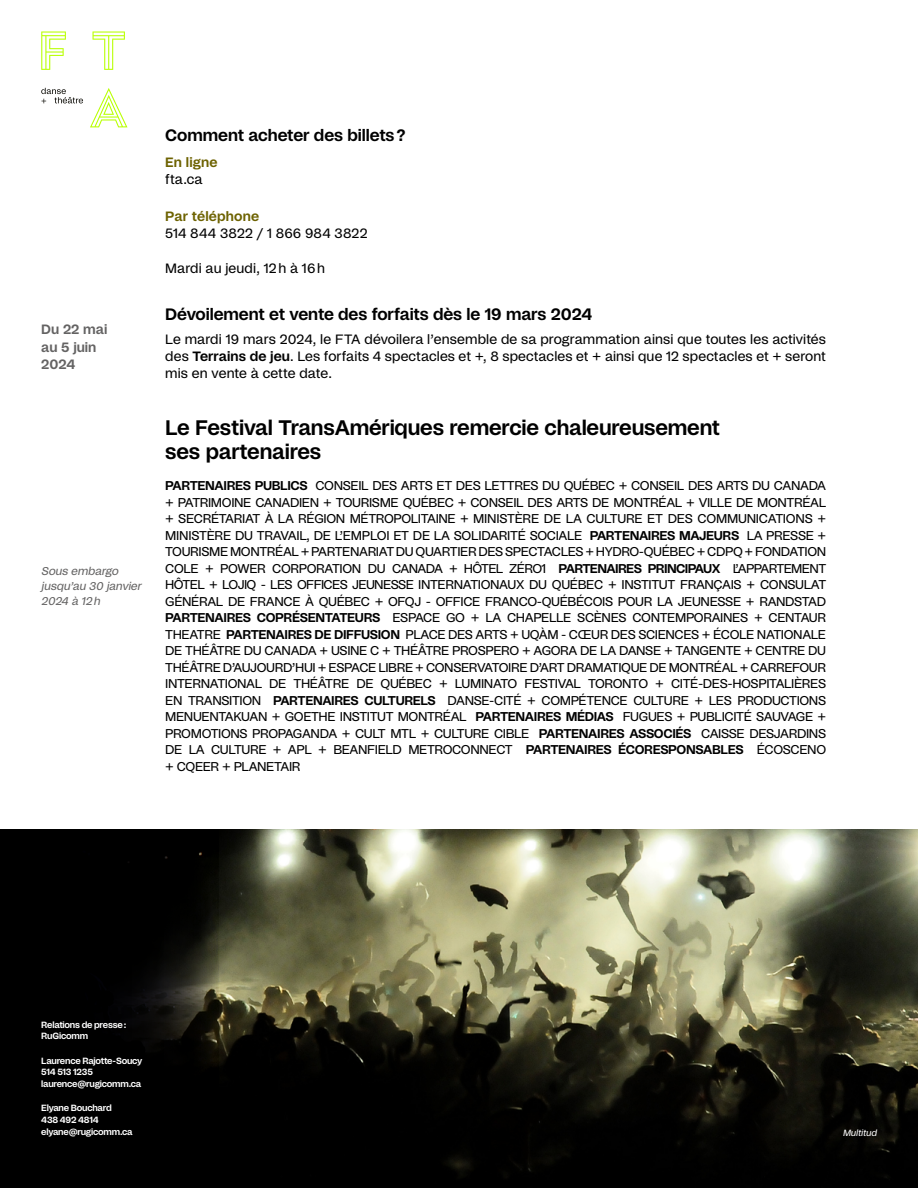
<style>
.page{position:relative;width:918px;height:1188px;background:#fff}
.page>*{position:absolute;margin:0;border:0;box-sizing:border-box;transform-origin:0 0}
.t1{font:600 21px/24px "Studio 6";letter-spacing:-.01em;color:#000}
.t2{font:600 16.5px "Studio 6";letter-spacing:-.005em;color:#000}
.t3{font:13.5px/17.2px "Studio 6";letter-spacing:.01em;color:#000;text-align:justify}
.t4{font:600 13.5px "Studio 6";letter-spacing:.01em;color:#6d6200}
.t5{font:600 13.5px/17.2px "Studio 6";color:#646363}
.t6{font:12.75px/16.5px "Studio 6";letter-spacing:-.03em;color:#000;text-align:justify}
.t7{font:italic 11.25px/15px "Studio 6";color:#646363}
.t8{font:600 9px/12px "Studio 6";letter-spacing:-.025em;color:#fff}
.t9{font:italic 9px "Studio 6";color:#fff}
.s1{font-weight:600}
</style>
<div class="page">
<svg style="left:41px;top:88px;width:42px;height:15px"></svg>
<svg style="left:41px;top:31px;width:25px;height:39px"></svg>
<svg style="left:93px;top:32px;width:32px;height:38px"></svg>
<svg style="left:90px;top:88px;width:38px;height:39px"></svg>
<img style="left:219px;top:829px;width:699px;height:359px">
<svg style="left:0;top:829px;width:219px;height:359px;background:#030302"></svg>
<p class="t5" style="left:41px;top:321px;width:68px">Du 22 mai au 5 juin<br>2024</p>
<p class="t7" style="left:41px;top:563px;width:104px">Sous embargo jusqu’au 30 janvier<br>2024 à 12h</p>
<p class="t2" style="left:165px;top:125px;width:242px">Comment acheter des billets?</p>
<p class="t4" style="left:165px;top:154px;width:54px">En ligne</p>
<p class="t3" style="left:165px;top:171px;width:39px">fta.ca</p>
<p class="t4" style="left:165px;top:208px;width:95px">Par téléphone</p>
<p class="t3" style="left:165px;top:225px;width:204px">514 844 3822 / 1 866 984 3822</p>
<p class="t3" style="left:165px;top:259px;width:161px">Mardi au jeudi, 12h à 16h</p>
<p class="t2" style="left:165px;top:304px;width:429px">Dévoilement et vente des forfaits dès le 19 mars 2024</p>
<p class="t3" style="left:165px;top:330px;width:662px">Le mardi 19 mars 2024, le FTA dévoilera l’ensemble de sa programmation ainsi que toutes les activités des <span class="s1">Terrains de jeu</span>. Les forfaits 4 spectacles et +, 8 spectacles et + ainsi que 12 spectacles et + seront mis en vente à cette date.</p>
<h1 class="t1" style="left:165px;top:415px;width:556px">Le Festival TransAmériques remercie chaleureusement ses partenaires</h1>
<p class="t6" style="left:165px;top:477px;width:663px"><span class="s1">PARTENAIRES PUBLICS</span> CONSEIL DES ARTS ET DES LETTRES DU QUÉBEC + CONSEIL DES ARTS DU CANADA + PATRIMOINE CANADIEN + TOURISME QUÉBEC + CONSEIL DES ARTS DE MONTRÉAL + VILLE DE MONTRÉAL + SECRÉTARIAT À LA RÉGION MÉTROPOLITAINE + MINISTÈRE DE LA CULTURE ET DES COMMUNICATIONS + MINISTÈRE DU TRAVAIL, DE L’EMPLOI ET DE LA SOLIDARITÉ SOCIALE <span class="s1">PARTENAIRES MAJEURS</span> LA PRESSE + TOURISME MONTRÉAL + PARTENARIAT DU QUARTIER DES SPECTACLES + HYDRO-QUÉBEC + CDPQ + FONDATION COLE + POWER CORPORATION DU CANADA + HÔTEL ZÉRO1 <span class="s1">PARTENAIRES PRINCIPAUX</span> L’APPARTEMENT HÔTEL + LOJIQ - LES OFFICES JEUNESSE INTERNATIONAUX DU QUÉBEC + INSTITUT FRANÇAIS + CONSULAT GÉNÉRAL DE FRANCE À QUÉBEC + OFQJ - OFFICE FRANCO-QUÉBÉCOIS POUR LA JEUNESSE + RANDSTAD <span class="s1">PARTENAIRES COPRÉSENTATEURS</span> ESPACE GO + LA CHAPELLE SCÈNES CONTEMPORAINES + CENTAUR THEATRE <span class="s1">PARTENAIRES DE DIFFUSION</span> PLACE DES ARTS + UQÀM - CŒUR DES SCIENCES + ÉCOLE NATIONALE DE THÉÂTRE DU CANADA + USINE C + THÉÂTRE PROSPERO + AGORA DE LA DANSE + TANGENTE + CENTRE DU THÉÂTRE D’AUJOURD’HUI + ESPACE LIBRE + CONSERVATOIRE D’ART DRAMATIQUE DE MONTRÉAL + CARREFOUR INTERNATIONAL DE THÉÂTRE DE QUÉBEC + LUMINATO FESTIVAL TORONTO + CITÉ-DES-HOSPITALIÈRES EN TRANSITION <span class="s1">PARTENAIRES CULTURELS</span> DANSE-CITÉ + COMPÉTENCE CULTURE + LES PRODUCTIONS MENUENTAKUAN + GOETHE INSTITUT MONTRÉAL <span class="s1">PARTENAIRES MÉDIAS</span> FUGUES + PUBLICITÉ SAUVAGE + PROMOTIONS PROPAGANDA + CULT MTL + CULTURE CIBLE <span class="s1">PARTENAIRES ASSOCIÉS</span> CAISSE DESJARDINS DE LA CULTURE + APL + BEANFIELD METROCONNECT <span class="s1">PARTENAIRES ÉCORESPONSABLES</span> ÉCOSCENO + CQEER + PLANETAIR</p>
<p class="t8" style="left:41px;top:1018px;width:87px">Relations de presse :<br>RuGicomm</p>
<p class="t8" style="left:41px;top:1054px;width:103px">Laurence Rajotte-Soucy<br>514 513 1235 laurence@rugicomm.ca</p>
<p class="t8" style="left:41px;top:1102px;width:93px">Elyane Bouchard<br>438 492 4814 elyane@rugicomm.ca</p>
<p class="t9" style="left:843px;top:1127px;width:37px">Multitud</p>
</div>
